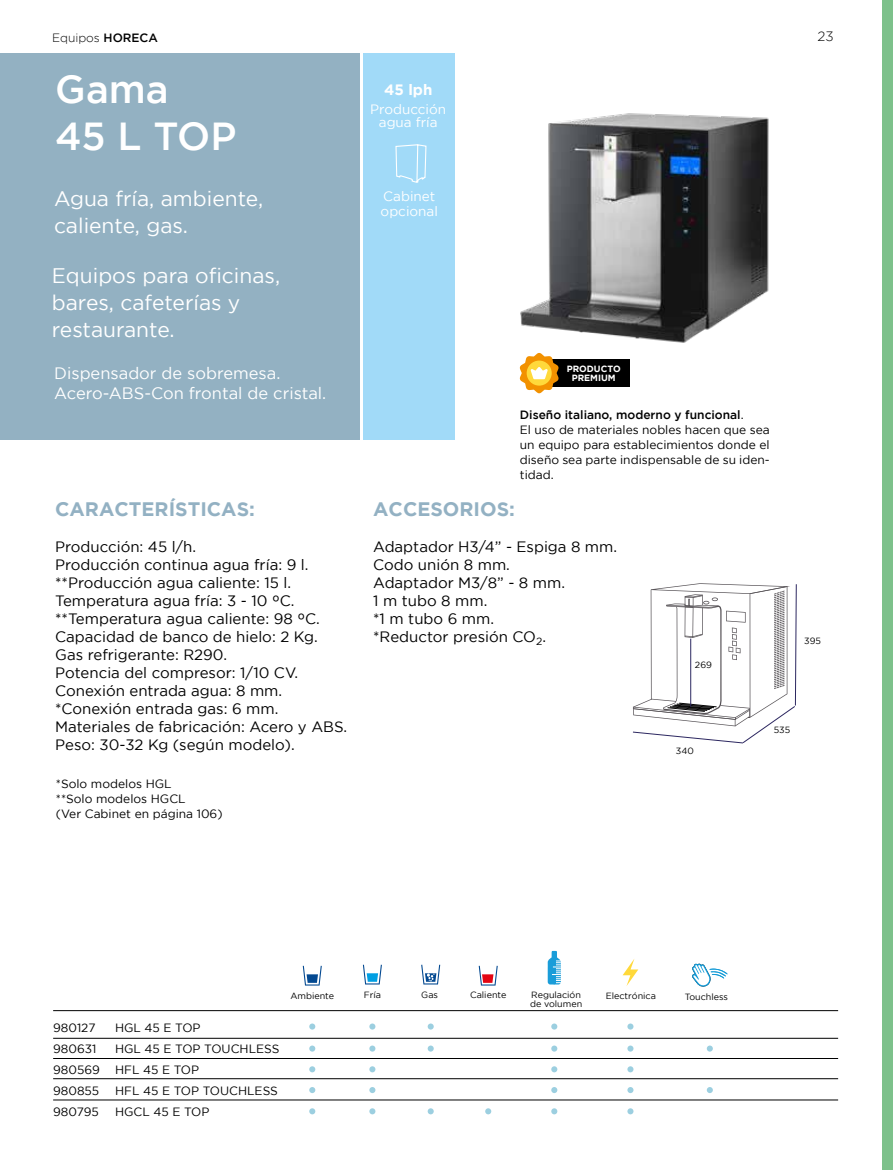
<style>
.page{position:relative;width:893px;height:1170px;background:#fff}
.page>*{position:absolute;margin:0;border:0;box-sizing:border-box;transform-origin:0 0}
.t1{font:500 39px/46.5px "Gotham";color:#fff}
.t2{font:21px/27px "Gotham";color:#fff}
.t3{font:700 19.5px "Gotham";color:#93b1c3}
.t4{font:16.5px/19.5px "Gotham";color:#fff}
.t5{font:15px/18px "Gotham";color:#000}
.t6{font:700 15px "Gotham";color:#fff}
.t7{font:13.5px/12px "Gotham";color:#fff;text-align:center}
.t8{font:300 13.5px "Gotham";color:#000}
.t9{font:12px/21px "Gotham";color:#000}
.t10{font:300 12px "Gotham";color:#000}
.t11{font:9px "Gotham";color:#000}
.t12{font:700 9px/9px "Gotham";color:#fff;text-align:center}
.s1{font-weight:500}
.s2{font-family:"Apercu Pro"}
</style>
<div class="page">
<div style="left:0;top:53px;width:359px;height:387px;background:#93b1c2"></div>
<div style="left:363px;top:53px;width:92px;height:387px;background:#a1daf8"></div>
<img style="left:520px;top:113px;width:249px;height:230px">
<div style="left:545px;top:359px;width:84px;height:28px;background:#000"></div>
<svg style="left:519px;top:353px;width:40px;height:40px"></svg>
<hr style="left:53px;top:1010px;width:785px;height:1px;background:#000">
<hr style="left:53px;top:1037px;width:785px;height:1px;background:#000">
<hr style="left:53px;top:1058px;width:785px;height:1px;background:#000">
<hr style="left:53px;top:1078px;width:785px;height:1px;background:#000">
<hr style="left:53px;top:1099px;width:785px;height:1px;background:#000">
<svg style="left:303px;top:965px;width:19px;height:20px"></svg>
<svg style="left:363px;top:964px;width:19px;height:21px"></svg>
<svg style="left:421px;top:964px;width:19px;height:21px"></svg>
<svg style="left:369px;top:1023px;width:6px;height:6px"></svg>
<svg style="left:369px;top:1045px;width:6px;height:6px"></svg>
<svg style="left:707px;top:1045px;width:6px;height:6px"></svg>
<svg style="left:369px;top:1066px;width:6px;height:6px"></svg>
<svg style="left:707px;top:1087px;width:6px;height:5px"></svg>
<svg style="left:369px;top:1087px;width:6px;height:5px"></svg>
<svg style="left:309px;top:1023px;width:6px;height:6px"></svg>
<svg style="left:309px;top:1045px;width:6px;height:6px"></svg>
<svg style="left:309px;top:1066px;width:6px;height:6px"></svg>
<svg style="left:309px;top:1087px;width:6px;height:5px"></svg>
<svg style="left:309px;top:1108px;width:6px;height:6px"></svg>
<svg style="left:551px;top:1023px;width:6px;height:6px"></svg>
<svg style="left:551px;top:1045px;width:6px;height:6px"></svg>
<svg style="left:551px;top:1066px;width:6px;height:6px"></svg>
<svg style="left:551px;top:1087px;width:6px;height:5px"></svg>
<svg style="left:551px;top:1108px;width:6px;height:6px"></svg>
<svg style="left:627px;top:1023px;width:6px;height:6px"></svg>
<svg style="left:627px;top:1045px;width:6px;height:6px"></svg>
<svg style="left:627px;top:1066px;width:6px;height:6px"></svg>
<svg style="left:627px;top:1087px;width:6px;height:5px"></svg>
<svg style="left:627px;top:1108px;width:6px;height:6px"></svg>
<svg style="left:369px;top:1108px;width:6px;height:6px"></svg>
<svg style="left:428px;top:1023px;width:6px;height:6px"></svg>
<svg style="left:428px;top:1045px;width:6px;height:6px"></svg>
<svg style="left:428px;top:1108px;width:6px;height:6px"></svg>
<svg style="left:485px;top:1108px;width:6px;height:6px"></svg>
<svg style="left:623px;top:959px;width:15px;height:27px"></svg>
<svg style="left:547px;top:950px;width:14px;height:34px"></svg>
<svg style="left:479px;top:965px;width:19px;height:20px"></svg>
<svg style="left:692px;top:963px;width:36px;height:24px"></svg>
<svg style="left:633px;top:583px;width:164px;height:160px"></svg>
<hr style="left:690px;top:638px;width:1px;height:68px;background:#2c2760">
<svg style="left:395px;top:144px;width:32px;height:39px"></svg>
<div style="left:882px;top:0;width:11px;height:1169px;background:#7dc18b"></div>
<p class="t10" style="left:52px;top:31px;width:107px">Equipos <span class="s1">HORECA</span></p>
<p class="t8" style="left:817px;top:29px;width:18px">23</p>
<h1 class="t1" style="left:55px;top:65px;width:183px">Gama<br>45 L TOP</h1>
<p class="t6" style="left:384px;top:81px;width:50px">45 lph</p>
<p class="t7" style="left:370px;top:103px;width:77px">Producción agua fría</p>
<h2 class="t2" style="left:54px;top:184px;width:211px">Agua fría, ambiente, caliente, gas.</h2>
<h2 class="t2" style="left:52px;top:262px;width:230px">Equipos para oficinas, bares, cafeterías y restaurante.</h2>
<p class="t4" style="left:54px;top:363px;width:274px">Dispensador de sobremesa.<br>Acero-ABS-Con frontal de cristal.</p>
<h3 class="t3" style="left:55px;top:498px;width:201px">CARACTERÍSTICAS:</h3>
<p class="t5" style="left:55px;top:537px;width:294px">Producción: 45 l/h.<br>Producción continua agua fría: 9 l. **Producción agua caliente: 15 l.<br>Temperatura agua fría: 3 - 10 <span class="s2">º</span>C. **Temperatura agua caliente: 98 <span class="s2">º</span>C.<br>Capacidad de banco de hielo: 2 Kg.<br>Gas refrigerante: R290.<br>Potencia del compresor: 1/10 CV.<br>Conexión entrada agua: 8 mm. *Conexión entrada gas: 6 mm.<br>Materiales de fabricación: Acero y ABS.<br>Peso: 30-32 Kg (según modelo).</p>
<p class="t9" style="left:56px;top:776px;width:168px;line-height:15px">*Solo modelos HGL<br>**Solo modelos HGCL<br>(Ver Cabinet en página 106)</p>
<p class="t7" style="left:381px;top:188px;width:59px;line-height:15px;text-align:left">Cabinet opcional</p>
<p class="t12" style="left:567px;top:364px;width:56px">PRODUCTO<br>PREMIUM</p>
<p class="t9" style="left:520px;top:406px;width:251px;line-height:15px"><span class="s1">Diseño italiano, moderno y funcional</span>.<br>El uso de materiales nobles hacen que sea un equipo para establecimientos donde el diseño sea parte indispensable de su iden&shy;tidad.</p>
<h3 class="t3" style="left:373px;top:498px;width:143px">ACCESORIOS:</h3>
<p class="t5" style="left:373px;top:537px;width:245px">Adaptador H3/4” - Espiga 8 mm.<br>Codo unión 8 mm.<br>Adaptador M3/8” - 8 mm.<br>1 m tubo 8 mm.<br>*1 m tubo 6 mm.<br>*Reductor presión CO<sub>2</sub>.</p>
<p class="t11" style="left:695px;top:659px;width:18px">269</p>
<p class="t11" style="left:804px;top:635px;width:18px">395</p>
<p class="t11" style="left:676px;top:745px;width:19px">340</p>
<p class="t11" style="left:774px;top:724px;width:18px">535</p>
<p class="t9" style="left:53px;top:1016px;width:48px">980127<br>980631<br>980569<br>980855<br>980795</p>
<p class="t9" style="left:115px;top:1016px;width:166px">HGL 45 E TOP<br>HGL 45 E TOP TOUCHLESS<br>HFL 45 E TOP<br>HFL 45 E TOP TOUCHLESS<br>HGCL 45 E TOP</p>
<p class="t11" style="left:290px;top:990px;width:45px">Ambiente</p>
<p class="t11" style="left:364px;top:989px;width:19px">Fría</p>
<p class="t11" style="left:421px;top:989px;width:18px">Gas</p>
<p class="t11" style="left:531px;top:989px;width:51px">Regulación</p>
<p class="t11" style="left:606px;top:990px;width:52px">Electrónica</p>
<p class="t11" style="left:530px;top:998px;width:54px">de volumen</p>
<p class="t11" style="left:470px;top:990px;width:38px">Caliente</p>
<p class="t11" style="left:685px;top:991px;width:45px">Touchless</p>
</div>
